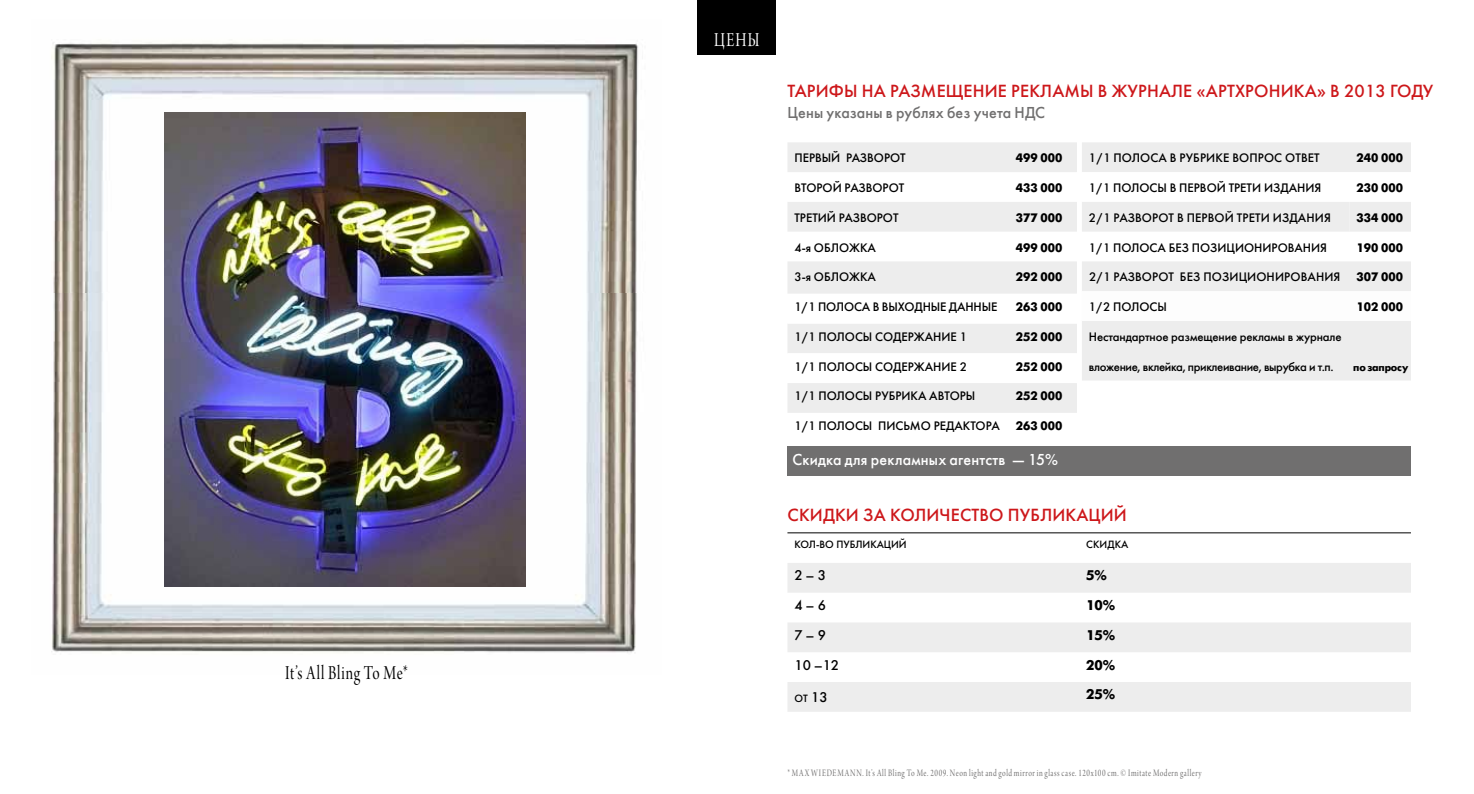
<style>
.page{position:relative;width:1474px;height:794px;background:#fff}
.page>*{position:absolute;margin:0;border:0;box-sizing:border-box;transform-origin:0 0}
.t1{font:21px "Arno Pro Display";letter-spacing:.065em;color:#000;scale:.75 1}
.t2{font:21px "Arno Pro Display";color:#fff;scale:.75 1}
.t3{font:17.5px "Futura Futuris";letter-spacing:.01em;color:#cd171a}
.t4{font:15.75px "Futura Futuris";letter-spacing:.01em;color:#fff}
.t5{font:15.75px "Futura Futuris";letter-spacing:.01em;color:#706f6f}
.t6{font:14px "Futura Futuris";color:#000}
.t7{font:700 14px "Futura Futuris";color:#000}
.t8{font:12.25px "Futura Futuris";letter-spacing:-.01em;color:#000}
.t9{font:700 12.25px "Futura Futuris";color:#000}
.t10{font:12.25px "Futura Futuris";letter-spacing:-.03em;color:#000}
.t11{font:12.25px "Futura Futuris";letter-spacing:.01em;color:#000}
.t12{font:10.5px "Arno Pro Display";letter-spacing:.085em;color:#706f6f;scale:.75 1}
.t13{font:10.5px "Futura Futuris";letter-spacing:.16em;color:#000}
.t14{font:700 10.15px "Futura Futuris";letter-spacing:-.015em;color:#000}
.s1{font-size:14px}
</style>
<div class="page">
<div style="left:1082px;top:321px;width:328px;height:59px;background:#ededed"></div>
<svg style="left:1082px;top:142px;width:328px;height:149px"></svg>
<div style="left:788px;top:563px;width:622px;height:29px;background:#ededed"></div>
<svg style="left:788px;top:623px;width:622px;height:89px;fill:#ededed"></svg>
<img style="left:51px;top:42px;width:587px;height:252px">
<img style="left:51px;top:294px;width:586px;height:359px">
<img style="left:165px;top:113px;width:361px;height:473px">
<div style="left:697px;top:0;width:79px;height:54px;background:#000"></div>
<svg style="left:788px;top:142px;width:288px;height:152px;fill:#ededed"></svg>
<div style="left:788px;top:324px;width:288px;height:29px;background:#ededed"></div>
<div style="left:788px;top:383px;width:288px;height:30px;background:#ededed"></div>
<hr style="left:787px;top:532px;width:623px;height:1px;background:#000">
<div style="left:787px;top:446px;width:623px;height:30px;background:#706f6f"></div>
<h1 class="t1" style="left:285px;top:661px;width:165px">It’s All Bling To Me*</h1>
<h1 class="t2" style="left:714px;top:29px;width:62px">ЦЕНЫ</h1>
<h2 class="t3" style="left:787px;top:80px;width:11px">ТАРИ</h2>
<h2 class="t3" style="left:829px;top:80px;width:74px">ФЫНА РАЗМЕЩЕНИЕ</h2>
<h2 class="t3" style="left:1011px;top:80px;width:13px">РЕКЛАМЫ</h2>
<h2 class="t3" style="left:1097px;top:80px;width:42px">В ЖУРНАЛЕ</h2>
<h2 class="t3" style="left:1196px;top:80px;width:22px">«АРТХРОНИКА</h2>
<h2 class="t3" style="left:1316px;top:80px;width:85px">» В 2013 ГОДУ</h2>
<p class="t5" style="left:787px;top:103px;width:238px">Цены указаны в рублях без учета НДС</p>
<p class="t8" style="left:794px;top:150px;width:9px">ПЕРВЫЙ</p>
<p class="t8" style="left:846px;top:150px;width:9px">РАЗВОРОТ</p>
<p class="t9" style="left:1015px;top:151px;width:48px">499 000</p>
<p class="t8" style="left:794px;top:180px;width:9px">ВТОРОЙ</p>
<p class="t8" style="left:844px;top:180px;width:9px">РАЗВОРОТ</p>
<p class="t9" style="left:1015px;top:180px;width:48px">433 000</p>
<p class="t8" style="left:794px;top:210px;width:8px">ТРЕТИЙ</p>
<p class="t8" style="left:838px;top:210px;width:9px">РАЗВОРОТ</p>
<p class="t9" style="left:1015px;top:210px;width:48px">377 000</p>
<p class="t8" style="left:794px;top:240px;width:74px">4-я ОБЛОЖКА</p>
<p class="t9" style="left:1015px;top:240px;width:48px">499 000</p>
<p class="t8" style="left:794px;top:269px;width:74px">3-я ОБЛОЖКА</p>
<p class="t9" style="left:1015px;top:270px;width:48px">292 000</p>
<p class="t8" style="left:794px;top:299px;width:204px">1/1 Полоса в Выходные данные</p>
<p class="t9" style="left:1015px;top:299px;width:48px">263 000</p>
<p class="t8" style="left:794px;top:329px;width:34px">1/1 ПОЛОСЫ</p>
<p class="t8" style="left:875px;top:329px;width:9px">СОДЕР</p>
<p class="t8" style="left:913px;top:329px;width:20px">ЖАНИЕ</p>
<p class="t8" style="left:959px;top:329px;width:9px">1</p>
<p class="t9" style="left:1015px;top:329px;width:48px">252 000</p>
<p class="t8" style="left:794px;top:359px;width:34px">1/1 ПОЛОСЫ</p>
<p class="t8" style="left:875px;top:359px;width:9px">СОДЕР</p>
<p class="t8" style="left:913px;top:359px;width:20px">ЖАНИЕ</p>
<p class="t8" style="left:959px;top:359px;width:9px">2</p>
<p class="t9" style="left:1015px;top:359px;width:48px">252 000</p>
<p class="t8" style="left:794px;top:388px;width:34px">1/1 ПОЛОСЫ</p>
<p class="t8" style="left:875px;top:388px;width:29px">РУБРИКА</p>
<p class="t8" style="left:929px;top:388px;width:9px">АВТОРЫ</p>
<p class="t9" style="left:1015px;top:389px;width:48px">252 000</p>
<p class="t8" style="left:794px;top:418px;width:34px">1/1 ПОЛОСЫ</p>
<p class="t8" style="left:878px;top:418px;width:10px">ПИСЬМО</p>
<p class="t8" style="left:933px;top:418px;width:9px">РЕДАКТОРА</p>
<p class="t9" style="left:1015px;top:419px;width:48px">263 000</p>
<p class="t4" style="left:792px;top:450px;width:267px">Скидка для рекламных агентств — 15%</p>
<p class="t11" style="left:1088px;top:150px;width:231px">1/1 П олоса в рубрике Вопрос ответ</p>
<p class="t9" style="left:1356px;top:151px;width:48px">240 000</p>
<p class="t8" style="left:1088px;top:180px;width:34px">1/1 ПОЛОСЫ</p>
<p class="t8" style="left:1169px;top:180px;width:18px">В ПЕРВОЙ</p>
<p class="t8" style="left:1228px;top:180px;width:8px">ТРЕТИ</p>
<p class="t8" style="left:1263px;top:180px;width:9px">ИЗДАНИЯ</p>
<p class="t9" style="left:1356px;top:180px;width:48px">230 000</p>
<p class="t8" style="left:1088px;top:210px;width:107px">2/1 Разворот В ПЕРВОЙ</p>
<p class="t8" style="left:1236px;top:210px;width:8px">ТРЕТИ</p>
<p class="t8" style="left:1272px;top:210px;width:10px">ИЗДАНИЯ</p>
<p class="t9" style="left:1356px;top:210px;width:48px">334 000</p>
<p class="t8" style="left:1088px;top:240px;width:34px">1/1 ПОЛОСА</p>
<p class="t8" style="left:1168px;top:240px;width:33px">БЕЗ ПОЗИЦИОНИРОВАНИЯ</p>
<p class="t9" style="left:1356px;top:240px;width:48px">190 000</p>
<p class="t8" style="left:1088px;top:269px;width:124px">2/1 Разворот БЕЗ ПОЗИЦИОНИРОВАНИЯ</p>
<p class="t9" style="left:1356px;top:270px;width:48px">307 000</p>
<p class="t8" style="left:1088px;top:299px;width:34px">1/2 ПОЛОСЫ</p>
<p class="t9" style="left:1356px;top:299px;width:48px">102 000</p>
<p class="t8" style="left:1088px;top:329px;width:254px">Н естандартное размещение рекламы в журнале</p>
<p class="t10" style="left:1088px;top:359px;width:246px">вложение, вклейка, приклеивание, вырубка и т.п.</p>
<p class="t14" style="left:1353px;top:361px;width:56px">по запросу</p>
<h2 class="t3" style="left:787px;top:504px;width:13px">СКИДКИ</h2>
<h2 class="t3" style="left:863px;top:504px;width:40px">ЗА КОЛИЧЕСТВО</h2>
<h2 class="t3" style="left:1008px;top:504px;width:46px">ПУБЛИКАЦИЙ</h2>
<p class="t13" style="left:794px;top:538px;width:8px">КОЛ</p>
<p class="t13" style="left:816px;top:538px;width:48px">-ВО ПУБЛИКАЦИЙ</p>
<p class="t13" style="left:1086px;top:538px;width:42px">скидка</p>
<p class="t6" style="left:794px;top:566px;width:33px">2 – 3</p>
<p class="t7" style="left:1086px;top:567px;width:22px">5%</p>
<p class="t6" style="left:794px;top:596px;width:33px">4 – 6</p>
<p class="t7" style="left:1086px;top:597px;width:31px">10%</p>
<p class="t6" style="left:794px;top:626px;width:33px">7 – 9</p>
<p class="t7" style="left:1086px;top:626px;width:31px">15%</p>
<p class="t6" style="left:794px;top:656px;width:46px">10 –12</p>
<p class="t7" style="left:1086px;top:656px;width:31px">20%</p>
<p class="t13" style="left:794px;top:691px;width:35px">ОТ <span class="s1">13</span></p>
<p class="t7" style="left:1086px;top:686px;width:31px">25%</p>
<p class="t12" style="left:787px;top:767px;width:554px">* Max Wiedemann. It’s All Bling To Me. 2009. Neon light and gold mirror in glass case. 120x100 cm. © Imitate Modern gallery</p>
</div>
